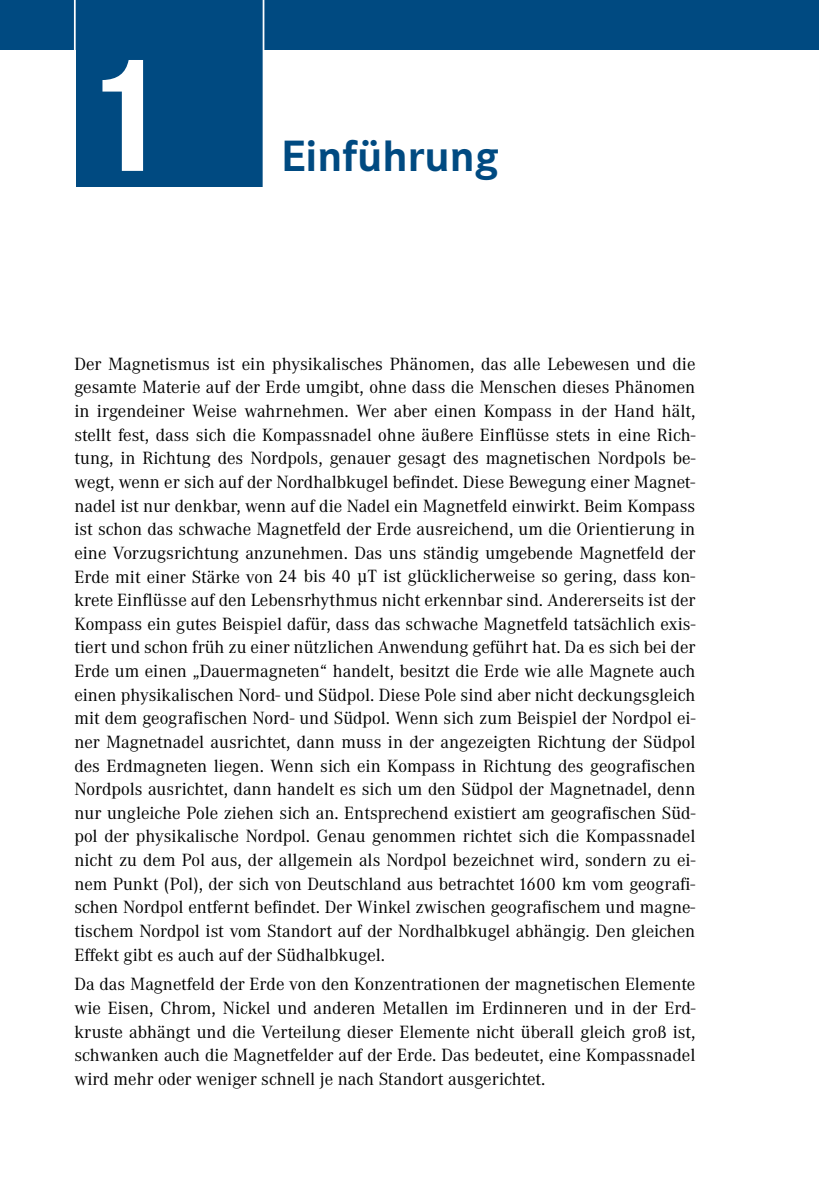
<style>
.page{position:relative;width:819px;height:1191px;background:#fff}
.page>*{position:absolute;margin:0;border:0;box-sizing:border-box;transform-origin:0 0}
.t1{font:700 169.75px "Corporate S Pro";color:#fff}
.t2{font:700 45.5px "Corporate S Pro";color:#004a81}
.t3{font:18.38px/23.6px "Corporate A Pro";color:#000;text-align:justify}
.s1{font-size:17.85px}
</style>
<div class="page">
<div style="left:0;top:0;width:819px;height:50px;background:#004a81"></div>
<div style="left:76px;top:0;width:186px;height:187px;background:#004a81"></div>
<hr style="left:74px;top:0;width:2px;height:187px;background:#fff">
<hr style="left:262px;top:0;width:2px;height:187px;background:#fff">
<h1 class="t1" style="left:74px;top:-19px;width:98px">1</h1>
<h2 class="t2" style="left:281px;top:120px;width:219px">Einführung</h2>
<p class="t3" style="left:74px;top:351px;width:622px">Der Magnetismus ist ein physikalisches Phänomen, das alle Lebewesen und die gesamte Materie auf der Erde umgibt, ohne dass die Menschen dieses Phänomen in irgendeiner Weise wahrnehmen. Wer aber einen Kompass in der Hand hält, stellt fest, dass sich die Kompassnadel ohne äußere Einflüsse stets in eine Rich&shy;tung, in Richtung des Nordpols, genauer gesagt des magnetischen Nordpols be&shy;wegt, wenn er sich auf der Nordhalbkugel befindet. Diese Bewegung einer Magnet&shy;nadel ist nur denkbar, wenn auf die Nadel ein Magnetfeld einwirkt. Beim Kompass ist schon das schwache Magnetfeld der Erde ausreichend, um die Orientierung in eine Vorzugsrichtung anzunehmen. Das uns ständig umgebende Magnetfeld der Erde mit einer Stärke von <span class="s1">24</span> bis <span class="s1">40</span> μT ist glücklicherweise so gering, dass kon&shy;krete Einflüsse auf den Lebensrhythmus nicht erkennbar sind. Andererseits ist der Kompass ein gutes Beispiel dafür, dass das schwache Magnetfeld tatsächlich exis&shy;tiert und schon früh zu einer nützlichen Anwendung geführt hat. Da es sich bei der Erde um einen „Dauermagneten“ handelt, besitzt die Erde wie alle Magnete auch einen physikalischen Nord- und Südpol. Diese Pole sind aber nicht deckungsgleich mit dem geografischen Nord- und Südpol. Wenn sich zum Beispiel der Nordpol ei&shy;ner Magnetnadel ausrichtet, dann muss in der angezeigten Richtung der Südpol des Erdmagneten liegen. Wenn sich ein Kompass in Richtung des geografischen Nordpols ausrichtet, dann handelt es sich um den Südpol der Magnetnadel, denn nur ungleiche Pole ziehen sich an. Entsprechend existiert am geografischen Süd&shy;pol der physikalische Nordpol. Genau genommen richtet sich die Kompassnadel nicht zu dem Pol aus, der allgemein als Nordpol bezeichnet wird, sondern zu ei&shy;nem Punkt (Pol), der sich von Deutschland aus betrachtet <span class="s1">1600</span> km vom geografi&shy;schen Nordpol entfernt befindet. Der Winkel zwischen geografischem und magne&shy;tischem Nordpol ist vom Standort auf der Nordhalbkugel abhängig. Den gleichen Effekt gibt es auch auf der Südhalbkugel.</p>
<p class="t3" style="left:74px;top:971px;width:622px">Da das Magnetfeld der Erde von den Konzentrationen der magnetischen Elemente wie Eisen, Chrom, Nickel und anderen Metallen im Erdinneren und in der Erd&shy;kruste abhängt und die Verteilung dieser Elemente nicht überall gleich groß ist, schwanken auch die Magnetfelder auf der Erde. Das bedeutet, eine Kompassnadel wird mehr oder weniger schnell je nach Standort ausgerichtet.</p>
</div>
